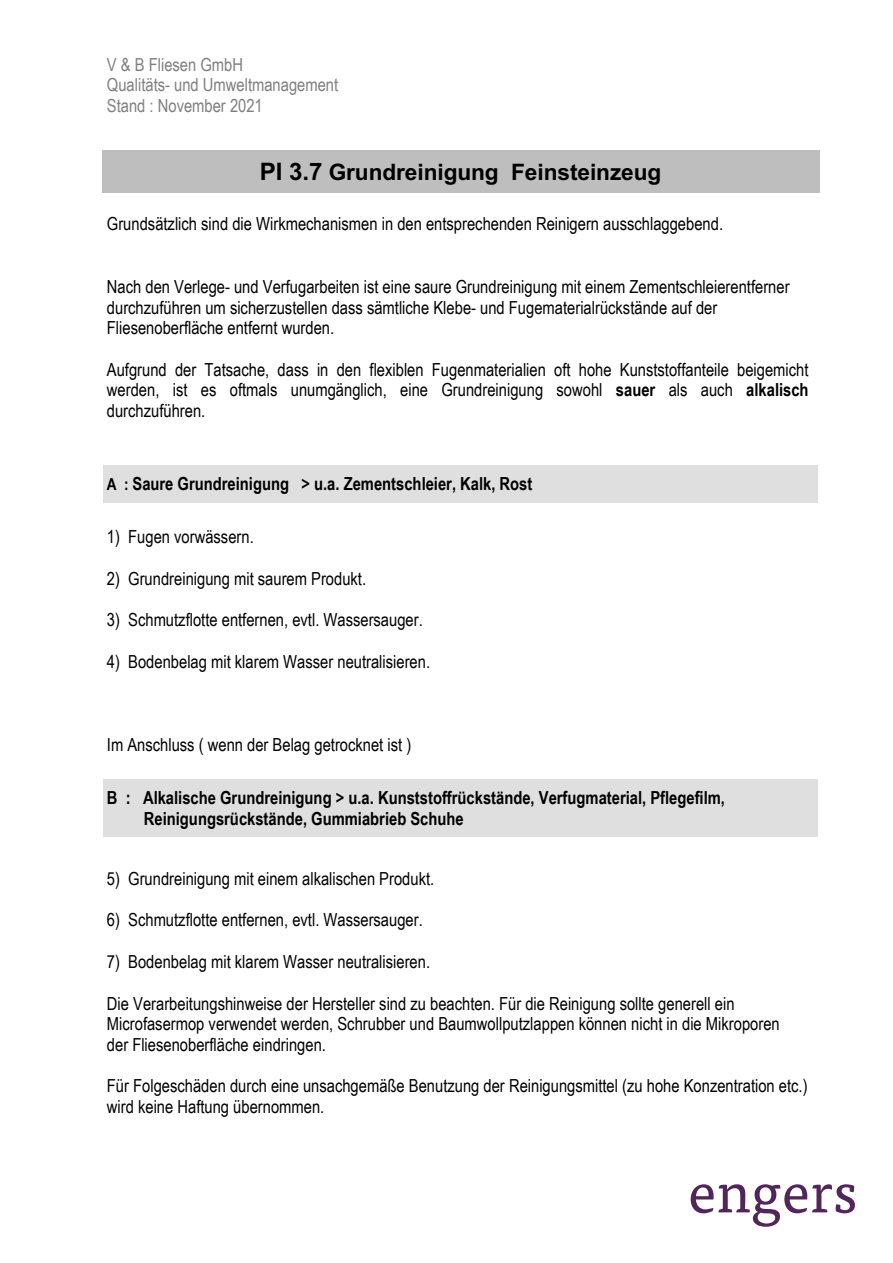
<style>
.page{position:relative;width:893px;height:1263px;background:#fff}
.page>*{position:absolute;margin:0;border:0;box-sizing:border-box;transform-origin:0 0}
.t1{font:700 22.65px "Arial";letter-spacing:-.005em;color:#000}
.t2{font:18px/20.7px "Arial Narrow";color:#000}
.t3{font:700 18px/20.9px "Arial Narrow";color:#000}
.t4{font:18px/20.7px "Arial Narrow";color:#7f7f7f}
.s1{font-size:24.15px}
.s2{font-weight:700}
.s3{font-size:16.5px}
</style>
<div class="page">
<div style="left:102px;top:150px;width:717px;height:43px;background:#bebebe"></div>
<div style="left:107px;top:464px;width:707px;height:39px;background:#dfdfdf"></div>
<div style="left:103px;top:778px;width:715px;height:60px;background:#dfdfdf"></div>
<svg style="left:691px;top:1184px;width:164px;height:43px"></svg>
<p class="t4" style="left:107px;top:53px;width:233px">V &amp; B Fliesen GmbH<br>Qualitäts- und Umweltmanagement<br>Stand : November 2021</p>
<p class="t1" style="left:260px;top:156px;width:403px"><span class="s1">PI 3.7</span> Grundreinigung Feinsteinzeug</p>
<p class="t2" style="left:107px;top:213px;width:618px">Grundsätzlich sind die Wirkmechanismen in den entsprechenden Reinigern ausschlaggebend.</p>
<p class="t2" style="left:107px;top:276px;width:684px">Nach den Verlege- und Verfugarbeiten ist eine saure Grundreinigung mit einem Zementschleierentferner durchzuführen um sicherzustellen dass sämtliche Klebe- und Fugematerialrückstände auf der<br>Fliesenoberfläche entfernt wurden.</p>
<p class="t2" style="left:107px;top:358px;width:703px;text-align:justify">Aufgrund der Tatsache, dass in den flexiblen Fugenmaterialien oft hohe Kunststoffanteile beigemicht werden, ist es oftmals unumgänglich, eine Grundreinigung sowohl <span class="s2">sauer</span> als auch <span class="s2">alkalisch </span>durchzuführen.</p>
<p class="t3" style="left:107px;top:472px;width:427px"><span class="s3">A :</span> Saure Grundreinigung &gt; u.a. Zementschleier, Kalk, Rost</p>
<p class="t2" style="left:107px;top:526px;width:148px">1) Fugen vorwässern.</p>
<p class="t2" style="left:107px;top:567px;width:261px">2) Grundreinigung mit saurem Produkt.</p>
<p class="t2" style="left:107px;top:609px;width:317px">3) Schmutzflotte entfernen, evtl. Wassersauger.</p>
<p class="t2" style="left:107px;top:650px;width:325px">4) Bodenbelag mit klarem Wasser neutralisieren.</p>
<p class="t2" style="left:107px;top:734px;width:306px">Im Anschluss ( wenn der Belag getrocknet ist )</p>
<p class="t3" style="left:144px;top:786px;width:583px;text-indent:-37px">B : Alkalische Grundreinigung &gt; u.a. Kunststoffrückstände, Verfugmaterial, Pflegefilm,<br>Reinigungsrückstände, Gummiabrieb Schuhe</p>
<p class="t2" style="left:107px;top:867px;width:329px">5) Grundreinigung mit einem alkalischen Produkt.</p>
<p class="t2" style="left:107px;top:909px;width:317px">6) Schmutzflotte entfernen, evtl. Wassersauger.</p>
<p class="t2" style="left:107px;top:951px;width:325px">7) Bodenbelag mit klarem Wasser neutralisieren.</p>
<p class="t2" style="left:107px;top:992px;width:674px">Die Verarbeitungshinweise der Hersteller sind zu beachten. Für die Reinigung sollte generell ein<br>Microfasermop verwendet werden, Schrubber und Baumwollputzlappen können nicht in die Mikroporen der Fliesenoberfläche eindringen.</p>
<p class="t2" style="left:107px;top:1075px;width:702px">Für Folgeschäden durch eine unsachgemäße Benutzung der Reinigungsmittel (zu hohe Konzentration etc.) wird keine Haftung übernommen.</p>
</div>
